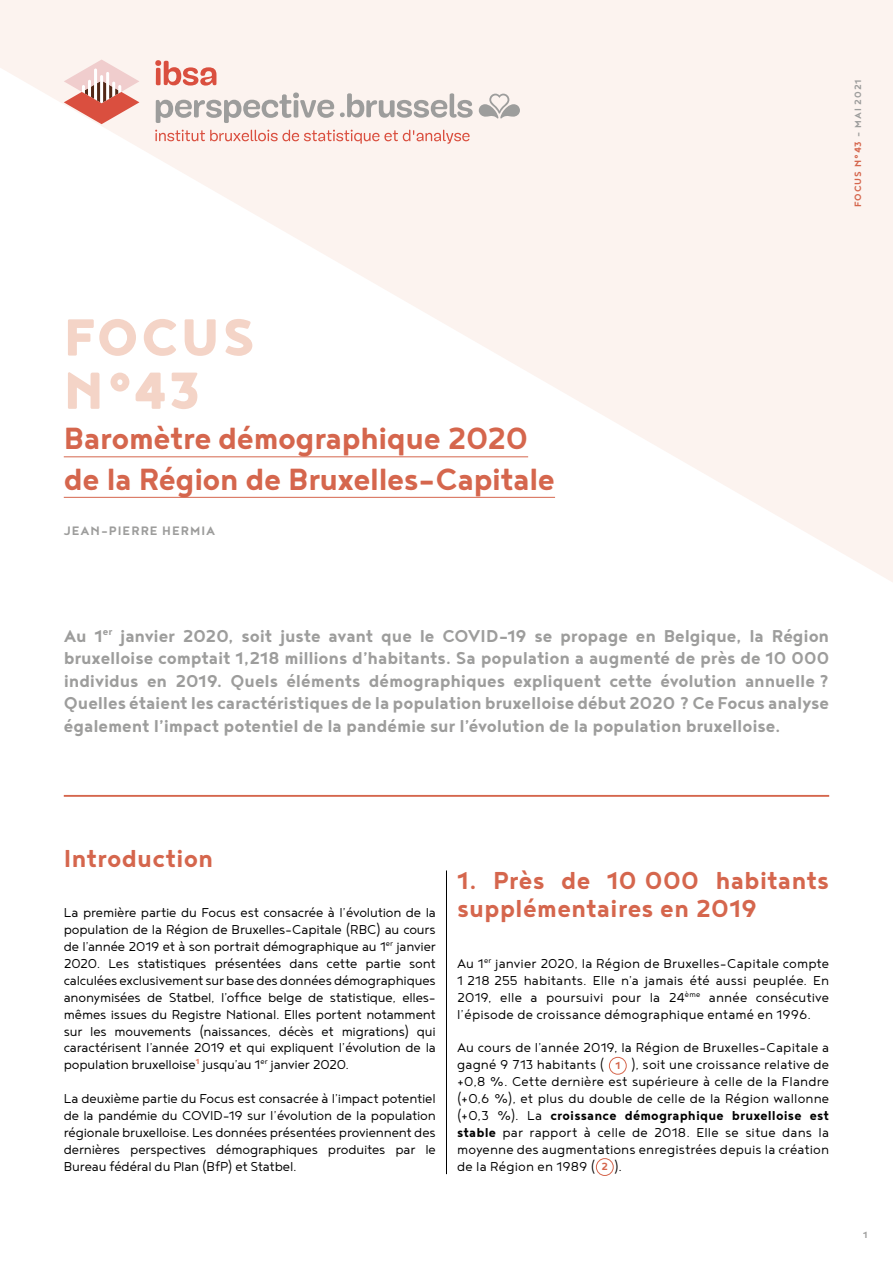
<style>
.page{position:relative;width:893px;height:1263px;background:#fff}
.page>*{position:absolute;margin:0;border:0;box-sizing:border-box;transform-origin:0 0}
.t1{font:900 63.75px/53.2px "Noyh";letter-spacing:.04em;color:#f4d4c7}
.t2{font:700 37.5px/40.5px "Noyh";letter-spacing:-.02em;color:#d5664d}
.t3{font:700 30px/28.2px "Noyh";letter-spacing:.005em;color:#d5664d}
.t4{font:700 21px/22.5px "Noyh";letter-spacing:-.005em;color:#9d9d9c;text-align:justify}
.t5{font:300 15.75px/16.8px "Noyh";letter-spacing:-.005em;color:#000;text-align:justify}
.t6{font:700 15px "Noyh";letter-spacing:.065em;color:#9d9d9c}
.t7{font:700 11.25px "Noyh";letter-spacing:.09em;color:#d5664d}
.t8{font:700 11.25px "Noyh";color:#9d9d9c}
.s1{color:#9d9d9c}
.s2{font-weight:700;font-size:12.75px;color:#d5664d}
.s3{font-weight:700}
</style>
<div class="page">
<svg style="left:0;top:0;width:893px;height:582px;fill:#fcf3ef"></svg>
<hr style="left:446px;top:870px;width:1px;height:304px;background:#000">
<hr style="left:64px;top:795px;width:765px;height:2px;background:#d5664d">
<hr style="left:64px;top:456px;width:464px;height:1px;background:#d5664d">
<hr style="left:64px;top:497px;width:491px;height:1px;background:#d5664d">
<svg style="left:64px;top:60px;width:75px;height:64px"></svg>
<svg style="left:155px;top:130px;width:315px;height:14px"></svg>
<svg style="left:479px;top:94px;width:41px;height:25px"></svg>
<svg style="left:155px;top:60px;width:61px;height:26px"></svg>
<svg style="left:156px;top:92px;width:317px;height:31px"></svg>
<div style="left:609px;top:1057px;width:18px;height:17px;border:1px solid #d5664d;border-radius:50%"></div>
<div style="left:596px;top:1158px;width:18px;height:18px;border:1px solid #d5664d;border-radius:50%"></div>
<p class="t7" style="left:851px;top:207px;width:129px;rotate:-90deg">FOCUS N°43 <span class="s1">– MAI 2021</span></p>
<h1 class="t1" style="left:64px;top:309px;width:192px">FOCUS<br>N°43</h1>
<h2 class="t2" style="left:64px;top:417px;width:493px">Baromètre démographique 2020 de la Région de Bruxelles-Capitale</h2>
<p class="t6" style="left:64px;top:522px;width:153px">JEAN-PIERRE HERMIA</p>
<p class="t4" style="left:64px;top:624px;width:767px">Au 1<sup>er</sup> janvier 2020, soit juste avant que le COVID-19 se propage en Belgique, la Région bruxelloise comptait 1,218 millions d’habitants. Sa population a augmenté de près de 10 000 individus en 2019. Quels éléments démographiques expliquent cette évolution annuelle ?<br>Quelles étaient les caractéristiques de la population bruxelloise début 2020 ? Ce Focus analyse également l’impact potentiel de la pandémie sur l’évolution de la population bruxelloise.</p>
<h3 class="t3" style="left:64px;top:843px;width:151px">Introduction</h3>
<p class="t5" style="left:64px;top:904px;width:374px">La première partie du Focus est consacrée à l’évolution de la population de la Région de Bruxelles-Capitale (RBC) au cours de l’année 2019 et à son portrait démographique au 1<sup>er</sup> janvier 2020. Les statistiques présentées dans cette partie sont calculées exclusivement sur base des données démographiques anonymisées de Statbel, l’office belge de statistique, elles&shy;mêmes issues du Registre National. Elles portent notamment sur les mouvements (naissances, décès et migrations) qui caractérisent l’année 2019 et qui expliquent l’évolution de la population bruxelloise<sup>1</sup> jusqu’au 1<sup>er</sup> janvier 2020.</p>
<p class="t5" style="left:64px;top:1090px;width:374px">La deuxième partie du Focus est consacrée à l’impact potentiel de la pandémie du COVID-19 sur l’évolution de la population régionale bruxelloise. Les données présentées proviennent des dernières perspectives démographiques produites par le Bureau fédéral du Plan (BfP) et Statbel.</p>
<h3 class="t3" style="left:457px;top:866px;width:374px">1. Près de 10 000 habitants supplémentaires en 2019</h3>
<p class="t5" style="left:457px;top:955px;width:374px">Au 1<sup>er</sup> janvier 2020, la Région de Bruxelles-Capitale compte 1 218 255 habitants. Elle n’a jamais été aussi peuplée. En 2019, elle a poursuivi pour la 24<sup>ème</sup> année consécutive l’épisode de croissance démographique entamé en 1996.</p>
<p class="t5" style="left:457px;top:1039px;width:374px">Au cours de l’année 2019, la Région de Bruxelles-Capitale a gagné 9 713 habitants ( <span class="s2">1</span> ), soit une croissance relative de +0,8 %. Cette dernière est supérieure à celle de la Flandre (+0,6 %), et plus du double de celle de la Région wallonne (+0,3 %). La <span class="s3">croissance démographique bruxelloise est stable</span> par rapport à celle de 2018. Elle se situe dans la moyenne des augmentations enregistrées depuis la création de la Région en 1989 ( <span class="s2">2</span> ).</p>
<p class="t8" style="left:863px;top:1228px;width:6px">1</p>
</div>
